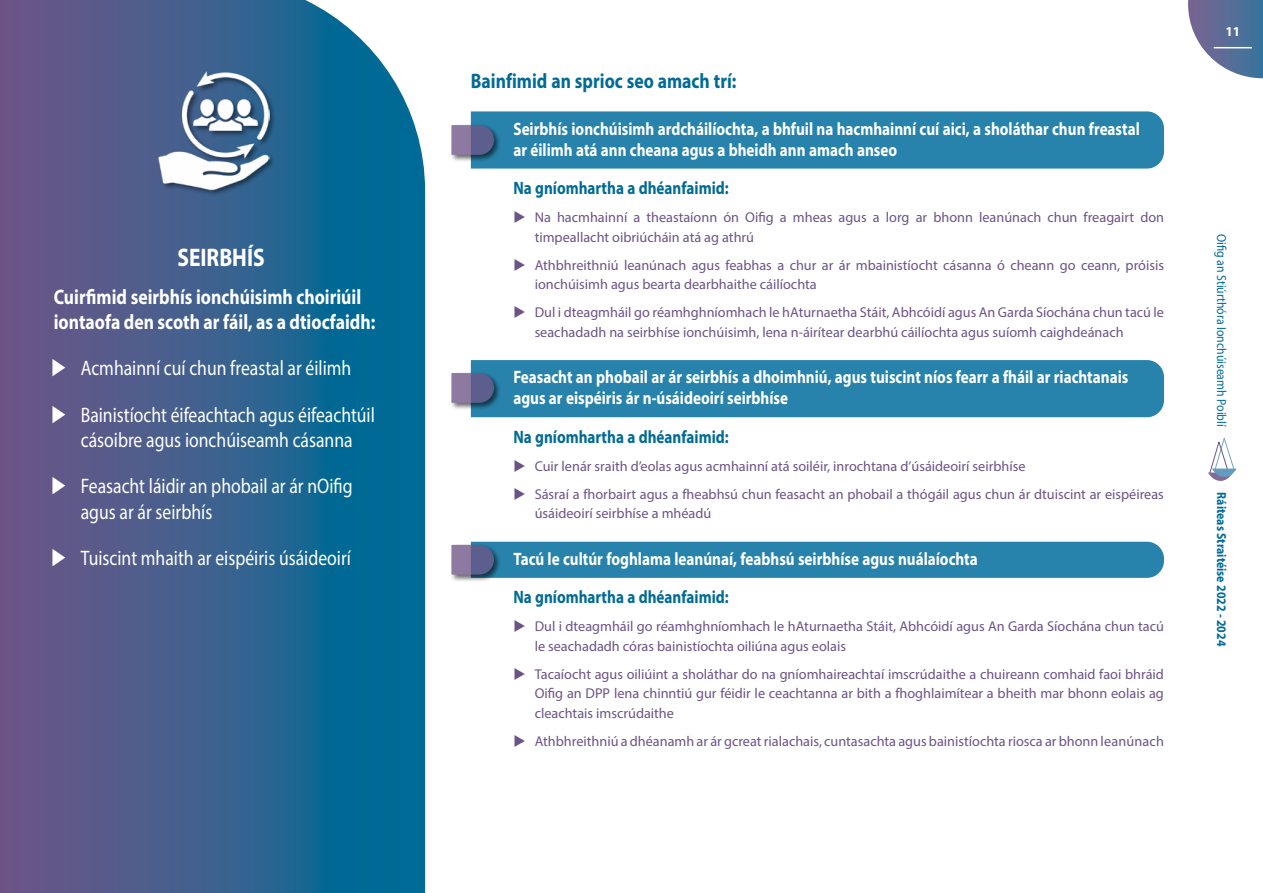
<style>
.page{position:relative;width:1263px;height:893px;background:#fff}
.page>*{position:absolute;margin:0;border:0;box-sizing:border-box;transform-origin:0 0}
.t1{font:700 25.5px "Myriad Pro";color:#fff;scale:.84 1}
.t2{font:21px/25.2px "Myriad Pro";color:#fff;scale:.84 1}
.t3{font:700 21px/25.2px "Myriad Pro";color:#fff;scale:.84 1}
.t4{font:700 21px "Myriad Pro";color:#006b96;scale:.84 1}
.t5{font:700 18px/21px "Myriad Pro";color:#fff;scale:.84 1}
.t6{font:700 18px "Myriad Pro";color:#006b96;scale:.84 1}
.t7{font:14.25px/19.5px "Myriad Pro";color:#6c5386}
.t8{font:700 13.5px "Myriad Pro";color:#fff}
.t9{font:13.2px "Myriad Pro";color:#006b96;scale:.9 1}
.t10{font:700 13.2px "Myriad Pro";color:#006b96;scale:.9 1}
</style>
<div class="page">
<svg style="left:1188px;top:0;width:75px;height:78px"></svg>
<svg style="left:1208px;top:438px;width:29px;height:43px"></svg>
<div style="left:450px;top:543px;width:52px;height:39px;background:#000;opacity:.75"></div>
<svg style="left:451px;top:542px;width:713px;height:36px;background:#2d82aa"></svg>
<svg style="left:451px;top:360px;width:713px;height:57px;background:#2c84ab"></svg>
<svg style="left:451px;top:111px;width:713px;height:58px;background:#2f85ac"></svg>
<svg style="left:0;top:0;width:425px;height:893px;background:#3a6390"></svg>
<div style="left:158px;top:71px;width:118px;height:126px;background:#000;opacity:.49"></div>
<img style="left:159px;top:72px;width:110px;height:119px">
<hr style="left:1214px;top:47px;width:38px;height:1px;background:#fff">
<svg style="left:53px;top:359px;width:12px;height:18px"></svg>
<svg style="left:53px;top:405px;width:12px;height:18px"></svg>
<svg style="left:53px;top:477px;width:12px;height:18px"></svg>
<svg style="left:53px;top:549px;width:12px;height:17px"></svg>
<h1 class="t1" style="left:178px;top:241px;width:105px">SEIRBHÍS</h1>
<h2 class="t3" style="left:54px;top:283px;width:384px">Cuirfimid seirbhís ionchúisimh choiriúil iontaofa den scoth ar fáil, as a dtiocfaidh:</h2>
<h2 class="t2" style="left:81px;top:355px;width:324px">Acmhainní cuí chun freastal ar éilimh</h2>
<h2 class="t2" style="left:81px;top:402px;width:352px">Bainistíocht éifeachtach agus éifeachtúil cásoibre agus ionchúiseamh cásanna</h2>
<h2 class="t2" style="left:81px;top:473px;width:325px">Feasacht láidir an phobail ar ár nOifig agus ar ár seirbhís</h2>
<h2 class="t2" style="left:81px;top:545px;width:323px">Tuiscint mhaith ar eispéiris úsáideoirí</h2>
<h2 class="t4" style="left:471px;top:67px;width:318px">Bainfimid an sprioc seo amach trí:</h2>
<p class="t5" style="left:513px;top:117px;width:747px">Seirbhís ionchúisimh ardcháilíochta, a bhfuil na hacmhainní cuí aici, a sholáthar chun freastal ar éilimh atá ann cheana agus a bheidh ann amach anseo</p>
<p class="t6" style="left:513px;top:176px;width:258px">Na gníomhartha a dhéanfaimid:</p>
<p class="t7" style="left:535px;top:207px;width:631px">Na hacmhainní a theastaíonn ón Oifig a mheas agus a lorg ar bhonn leanúnach chun freagairt don timpeallacht oibriúcháin atá ag athrú</p>
<p class="t7" style="left:535px;top:255px;width:631px">Athbhreithniú leanúnach agus feabhas a chur ar ár mbainistíocht cásanna ó cheann go ceann, próisis ionchúisimh agus bearta dearbhaithe cáilíochta</p>
<p class="t7" style="left:535px;top:302px;width:631px">Dul i dteagmháil go réamhghníomhach le hAturnaetha Stáit, Abhcóidí agus An Garda Síochána chun tacú le seachadadh na seirbhíse ionchúisimh, lena n-áirítear dearbhú cáilíochta agus suíomh caighdeánach</p>
<p class="t5" style="left:513px;top:366px;width:734px">Feasacht an phobail ar ár seirbhís a dhoimhniú, agus tuiscint níos fearr a fháil ar riachtanais agus ar eispéiris ár n-úsáideoirí seirbhíse</p>
<p class="t6" style="left:513px;top:425px;width:258px">Na gníomhartha a dhéanfaimid:</p>
<p class="t7" style="left:535px;top:452px;width:631px;line-height:28px">Cuir lenár sraith d’eolas agus acmhainní atá soiléir, inrochtana d’úsáideoirí seirbhíse<br>Sásraí a fhorbairt agus a fheabhsú chun feasacht an phobail a thógáil agus chun ár dtuiscint ar eispéireas</p>
<p class="t7" style="left:535px;top:504px;width:178px">úsáideoirí seirbhíse a mhéadú</p>
<p class="t5" style="left:513px;top:548px;width:554px">Tacú le cultúr foghlama leanúnaí, feabhsú seirbhíse agus nuálaíochta</p>
<p class="t6" style="left:513px;top:586px;width:258px">Na gníomhartha a dhéanfaimid:</p>
<p class="t7" style="left:535px;top:617px;width:631px">Dul i dteagmháil go réamhghníomhach le hAturnaetha Stáit, Abhcóidí agus An Garda Síochána chun tacú le seachadadh córas bainistíochta oiliúna agus eolais</p>
<p class="t7" style="left:535px;top:664px;width:631px;text-align:justify">Tacaíocht agus oiliúint a sholáthar do na gníomhaireachtaí imscrúdaithe a chuireann comhaid faoi bhráid Oifig an DPP lena chinntiú gur féidir le ceachtanna ar bith a fhoghlaimítear a bheith mar bhonn eolais ag cleachtais imscrúdaithe</p>
<p class="t7" style="left:535px;top:731px;width:631px">Athbhreithniú a dhéanamh ar ár gcreat rialachais, cuntasachta agus bainistíochta riosca ar bhonn leanúnach</p>
<p class="t8" style="left:1225px;top:23px;width:16px">11</p>
<p class="t9" style="left:1230px;top:234px;width:216px;rotate:90deg">Oifig an Stiúrthóra Ionchúiseamh Poiblí</p>
<p class="t10" style="left:1230px;top:492px;width:172px;rotate:90deg">Ráiteas Straitéise 2022 - 2024</p>
</div>
